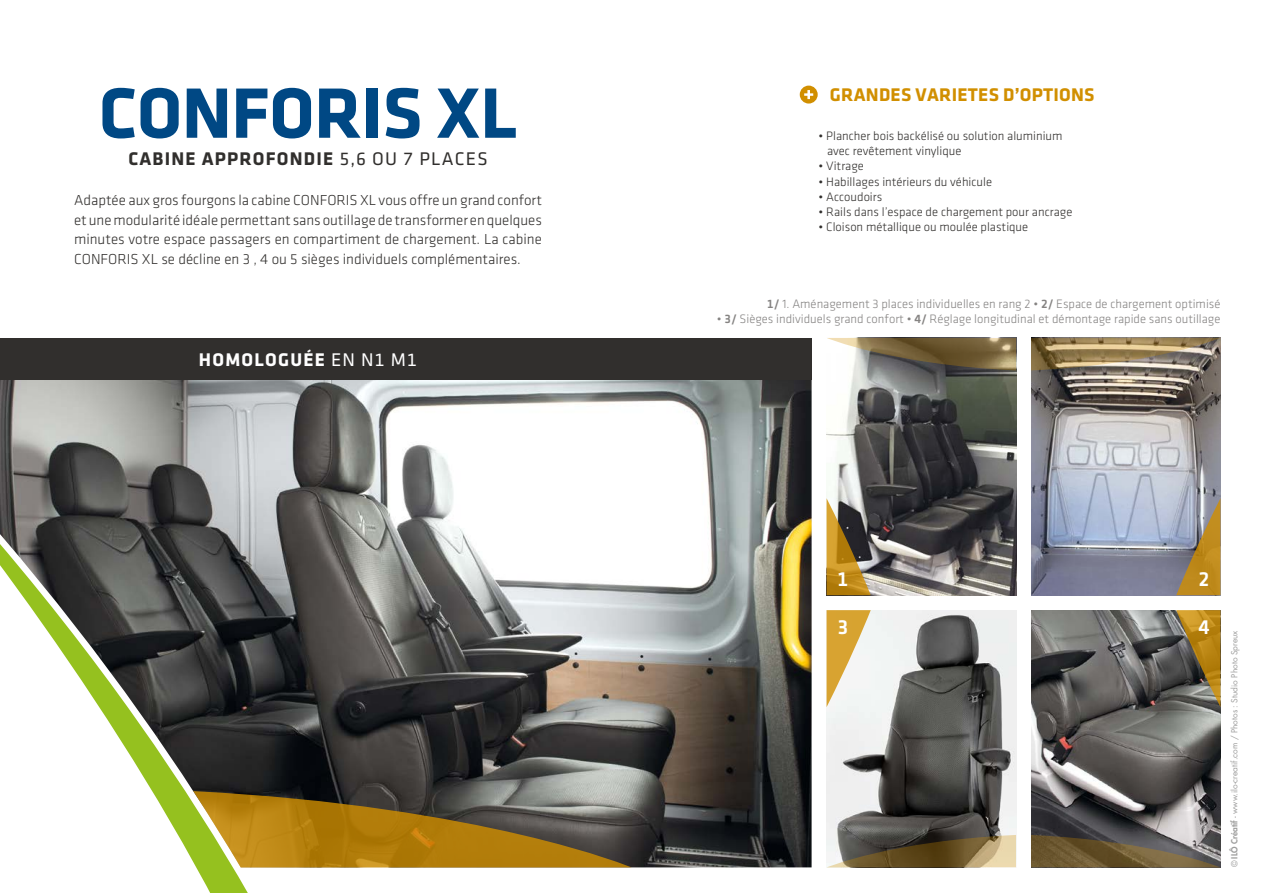
<style>
.page{position:relative;width:1263px;height:893px;background:#fff}
.page>*{position:absolute;margin:0;border:0;box-sizing:border-box;transform-origin:0 0}
.t1{font:700 73.8px "Klavika";letter-spacing:-.005em;color:#004884}
.t2{font:21.15px "Klavika Medium TF";color:#fff}
.t3{font:700 19.05px "Klavika";letter-spacing:.065em;color:#312f2d}
.t4{font:700 19.05px "Klavika";letter-spacing:.015em;color:#d18f00}
.t5{font:700 19.05px "Klavika";letter-spacing:.065em;color:#fff}
.t6{font:300 15px/19.5px "Klavika";color:#312f2d;text-align:justify}
.t7{font:300 12.6px/15.1px "Klavika";color:#312f2d}
.t8{font:300 12.6px "Klavika";color:#858382}
.t9{font:8.25px "Futura Std";color:#9d9d9c}
.s1{font-family:"Klavika Regular TF";font-weight:400}
.s2{font-family:"Klavika Medium TF";font-weight:400}
.s3{font-weight:800}
</style>
<div class="page">
<img style="left:1031px;top:610px;width:189px;height:225px">
<img style="left:0;top:380px;width:812px;height:487px">
<img style="left:826px;top:370px;width:190px;height:225px">
<img style="left:826px;top:610px;width:190px;height:225px">
<img style="left:1031px;top:370px;width:189px;height:225px">
<div style="left:800px;top:86px;width:18px;height:18px;background:#d18f00;border-radius:50%"></div>
<svg style="left:804px;top:90px;width:9px;height:9px"></svg>
<svg style="left:826px;top:498px;width:45px;height:97px;background:#93783f"></svg>
<svg style="left:826px;top:610px;width:45px;height:97px"></svg>
<svg style="left:1176px;top:498px;width:44px;height:97px;background:#a89162"></svg>
<svg style="left:1176px;top:610px;width:44px;height:97px;background:#8c7237"></svg>
<svg style="left:343px;top:791px;width:288px;height:76px;background:#876c33"></svg>
<svg style="left:827px;top:338px;width:189px;height:32px;background:#8b7e64"></svg>
<svg style="left:826px;top:835px;width:190px;height:32px;background:#7b6d50"></svg>
<svg style="left:1031px;top:338px;width:189px;height:32px;background:#998766"></svg>
<svg style="left:1031px;top:835px;width:189px;height:32px;background:#6e6048"></svg>
<div style="left:0;top:338px;width:812px;height:42px;background:#312f2d"></div>
<svg style="left:0;top:458px;width:343px;height:435px"></svg>
<h1 class="t1" style="left:99px;top:73px;width:420px">CONFORIS XL</h1>
<p class="t3" style="left:128px;top:148px;width:361px">CABINE APPROFONDIE <span class="s1">5,6 OU 7 PLACES</span></p>
<p class="t6" style="left:74px;top:190px;width:469px">Adaptée aux gros fourgons la cabine CONFORIS XL vous offre un grand confort et une modularité idéale permettant sans outillage de transformer en quelques minutes votre espace passagers en compartiment de chargement. La cabine CONFORIS XL se décline en 3 , 4 ou 5 sièges individuels complémentaires.</p>
<p class="t5" style="left:199px;top:349px;width:220px">HOMOLOGUÉE <span class="s1">EN N1 M1</span></p>
<p class="t4" style="left:830px;top:84px;width:266px">GRANDES VARIETES D’OPTIONS</p>
<p class="t7" style="left:827px;top:128px;width:237px;text-indent:-8px">• Plancher bois backélisé ou solution aluminium avec revêtement vinylique</p>
<p class="t7" style="left:819px;top:159px;width:47px">• Vitrage</p>
<p class="t7" style="left:819px;top:174px;width:175px">• Habillages intérieurs du véhicule</p>
<p class="t7" style="left:819px;top:189px;width:65px">• Accoudoirs</p>
<p class="t7" style="left:819px;top:204px;width:255px">• Rails dans l’espace de chargement pour ancrage</p>
<p class="t7" style="left:819px;top:220px;width:211px">• Cloison métallique ou moulée plastique</p>
<p class="t8" style="left:767px;top:297px;width:455px"><span class="s2">1/</span> 1. Aménagement 3 places individuelles en rang 2 • <span class="s2">2/</span> Espace de chargement optimisé</p>
<p class="t8" style="left:717px;top:312px;width:505px">• <span class="s2">3/</span> Sièges individuels grand confort • <span class="s2">4/</span> Réglage longitudinal et démontage rapide sans outillage</p>
<h2 class="t2" style="left:837px;top:567px;width:13px">1</h2>
<h2 class="t2" style="left:837px;top:616px;width:13px">3</h2>
<h2 class="t2" style="left:1198px;top:567px;width:13px">2</h2>
<h2 class="t2" style="left:1198px;top:616px;width:13px">4</h2>
<p class="t9" style="left:1229px;top:867px;width:238px;rotate:-90deg">© <span class="s3">ILÔ Créatif</span> - www.ilo-creatif.com / Photos : Studio Photo Spreux</p>
</div>
